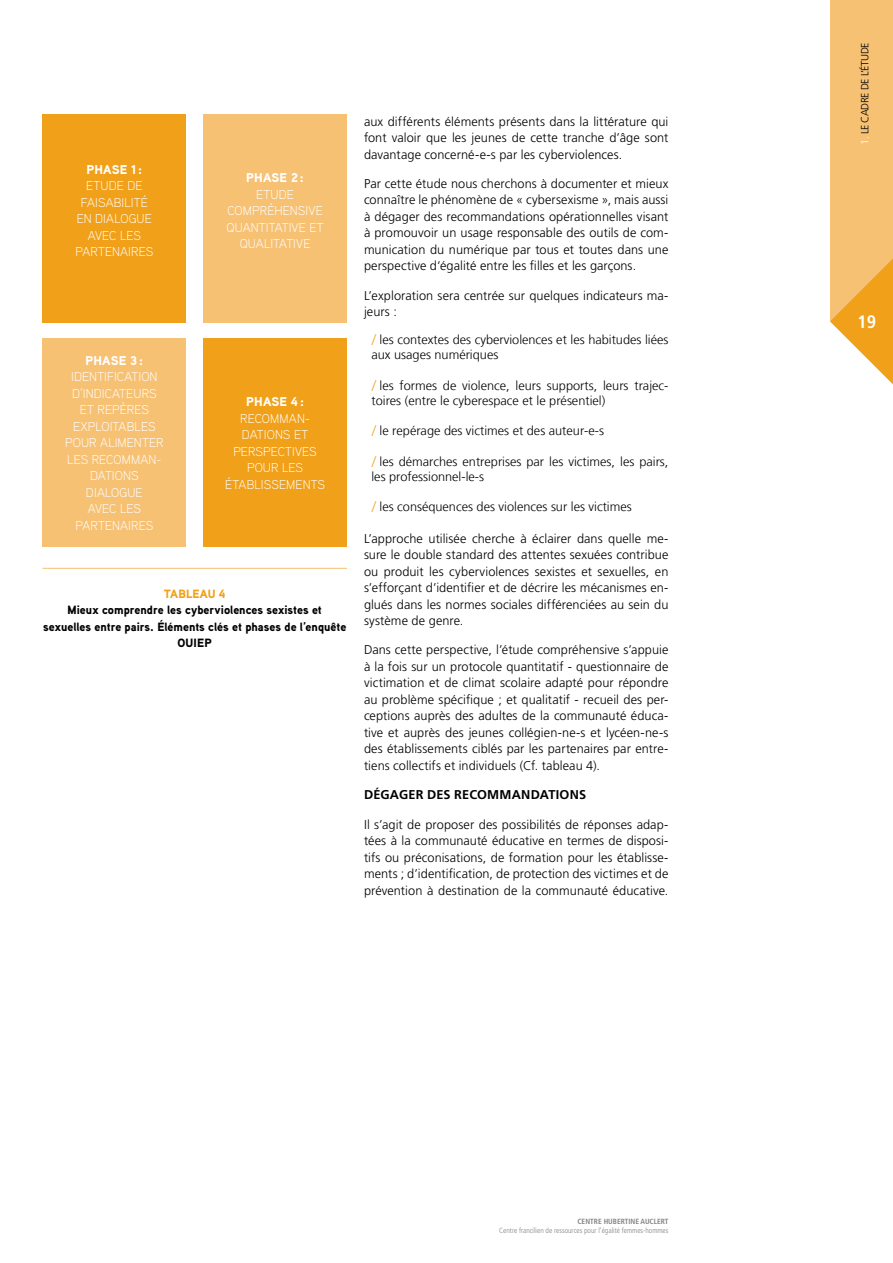
<style>
.page{position:relative;width:893px;height:1263px;background:#fff}
.page>*{position:absolute;margin:0;border:0;box-sizing:border-box;transform-origin:0 0}
.t1{font:700 condensed 18px "Frutiger LT Std";color:#fff}
.t2{font:300 12.75px/16.5px "Frutiger LT Std";letter-spacing:.005em;color:#000;text-align:justify}
.t3{font:300 12.75px/15.3px "Frutiger LT";color:#000}
.t4{font:300 12.75px/16.5px "Aaux Pro OT";letter-spacing:.01em;color:#fff;text-align:center}
.t5{font:900 12.75px "Aaux Pro OT";letter-spacing:.01em;color:#fff}
.t6{font:700 12.75px "Frutiger LT Std";letter-spacing:.015em;color:#000}
.t7{font:900 12px/16.5px "Aaux Pro OT";color:#000;text-align:center}
.t8{font:900 12px "Aaux Pro OT";letter-spacing:.01em;color:#f1a019}
.t9{font:300 10.5px "Frutiger LT Std";color:#000}
.t10{font:300 condensed 7.5px "Frutiger LT Std";color:#808285}
.t11{font:700 condensed 7.5px "Frutiger LT Std";color:#808285}
.s1{font-family:"Aaux Pro OT";font-weight:400;color:#f1a019}
.s2{color:#fff}
</style>
<div class="page">
<div style="left:830px;top:0;width:63px;height:321px;background:#f7c174"></div>
<svg style="left:830px;top:258px;width:63px;height:127px"></svg>
<hr style="left:43px;top:568px;width:304px;height:1px;background:#f7c174">
<div style="left:43px;top:114px;width:143px;height:209px;background:#f1a019"></div>
<div style="left:203px;top:114px;width:144px;height:209px;background:#f7c174"></div>
<div style="left:43px;top:338px;width:143px;height:208px;background:#f7c174"></div>
<div style="left:203px;top:338px;width:144px;height:208px;background:#f1a019"></div>
<p class="t5" style="left:86px;top:161px;width:57px">Phase 1 :</p>
<p class="t4" style="left:75px;top:177px;width:79px">ETUDE DE<br>FAISABILITÉ<br>EN DIALOGUE<br>AVEC LES<br>PARTENAIRES</p>
<p class="t5" style="left:86px;top:352px;width:59px">Phase 3 :</p>
<p class="t4" style="left:65px;top:368px;width:100px">I DENTIFICATION<br>D’INDICATEURS<br>ET REPÈRES<br>EXPLOITABLES<br>POUR ALIMENTER<br>LES RECOMMAN-<br>DATIONS<br>DIALOGUE<br>AVEC LES<br>PARTENAIRES</p>
<p class="t5" style="left:246px;top:169px;width:59px">Phase 2 :</p>
<p class="t4" style="left:227px;top:186px;width:99px">ETUDE<br>COMPRÉHENSIVE<br>QUANTITATIVE ET<br>QUALITATIVE</p>
<p class="t5" style="left:246px;top:393px;width:59px">Phase 4 :</p>
<p class="t4" style="left:225px;top:409px;width:101px">RECOMMAN-<br>DATIONS ET<br>PERSPECTIVES<br>POUR LES<br>ÉTABLISSEMENTS</p>
<p class="t8" style="left:164px;top:586px;width:63px">tableau 4</p>
<p class="t7" style="left:43px;top:601px;width:305px">Mieux comprendre les cyberviolences sexistes et sexuelles entre pairs. Éléments clés et phases de l’enquête<br>OUIEP</p>
<p class="t2" style="left:364px;top:113px;width:306px">aux différents éléments présents dans la littérature qui font valoir que les jeunes de cette tranche d’âge sont davantage concerné-e-s par les cyberviolences.</p>
<p class="t2" style="left:364px;top:175px;width:306px">Par cette étude nous cherchons à documenter et mieux connaître le phénomène de « cybersexisme », mais aussi à dégager des recommandations opérationnelles visant à promouvoir un usage responsable des outils de com&shy;munication du numérique par tous et toutes dans une perspective d‘égalité entre les filles et les garçons.</p>
<p class="t2" style="left:364px;top:287px;width:306px">L’exploration sera centrée sur quelques indicateurs ma&shy;jeurs :</p>
<p class="t3" style="left:371px;top:332px;width:298px"><span class="s1">/</span> les contextes des cyberviolences et les habitudes liées aux usages numériques</p>
<p class="t3" style="left:371px;top:378px;width:298px"><span class="s1">/</span> les formes de violence, leurs supports, leurs trajec&shy;toires (entre le cyberespace et le présentiel)</p>
<p class="t3" style="left:371px;top:423px;width:234px"><span class="s1">/</span> le repérage des victimes et des auteur-e-s</p>
<p class="t3" style="left:371px;top:454px;width:298px"><span class="s1">/</span> les démarches entreprises par les victimes, les pairs, les professionnel-le-s</p>
<p class="t3" style="left:371px;top:499px;width:262px"><span class="s1">/</span> les conséquences des violences sur les victimes</p>
<p class="t2" style="left:364px;top:530px;width:306px">L’approche utilisée cherche à éclairer dans quelle me&shy;sure le double standard des attentes sexuées contribue ou produit les cyberviolences sexistes et sexuelles, en s’efforçant d’identifier et de décrire les mécanismes en&shy;glués dans les normes sociales différenciées au sein du système de genre.</p>
<p class="t2" style="left:364px;top:642px;width:306px">Dans cette perspective, l’étude compréhensive s’appuie à la fois sur un protocole quantitatif - questionnaire de victimation et de climat scolaire adapté pour répondre au problème spécifique ; et qualitatif - recueil des per&shy;ceptions auprès des adultes de la communauté éduca&shy;tive et auprès des jeunes collégien-ne-s et lycéen-ne-s des établissements ciblés par les partenaires par entre&shy;tiens collectifs et individuels (Cf. tableau 4).</p>
<p class="t6" style="left:364px;top:787px;width:27px">DÉGAG</p>
<p class="t6" style="left:408px;top:787px;width:179px">ER DES RECOMMANDATIONS</p>
<p class="t2" style="left:364px;top:816px;width:306px">Il s’agit de proposer des possibilités de réponses adap&shy;tées à la communauté éducative en termes de disposi&shy;tifs ou préconisations, de formation pour les établisse&shy;ments ; d’identification, de protection des victimes et de prévention à destination de la communauté éducative.</p>
<p class="t11" style="left:577px;top:1217px;width:92px">CENTRE HUBERTINE AUCLERT</p>
<p class="t10" style="left:499px;top:1226px;width:171px">Centre francilien de ressources pour l’égalité femmes-hommes</p>
<p class="t9" style="left:859px;top:145px;width:102px;rotate:-90deg"><span class="s2">1.</span> LE Cadre de l’étude</p>
<h1 class="t1" style="left:857px;top:311px;width:20px">19</h1>
</div>
